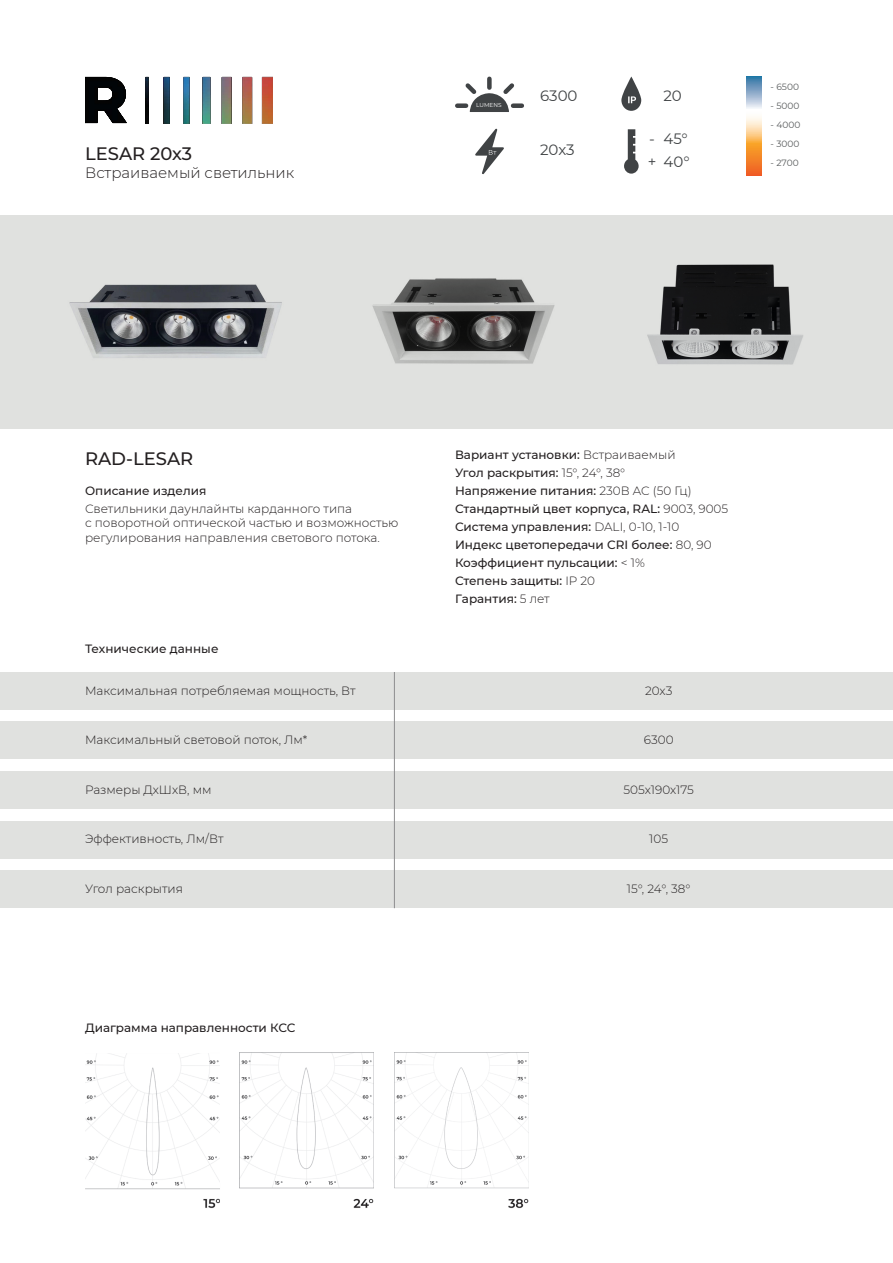
<style>
.page{position:relative;width:893px;height:1263px;background:#fff}
.page>*{position:absolute;margin:0;border:0;box-sizing:border-box;transform-origin:0 0}
.t1{font:500 18px "Montserrat";color:#231f20}
.t2{font:300 15px "Montserrat";color:#231f20}
.t3{font:15px/22.5px "Montserrat";color:#404345}
.t4{font:500 12px/18px "Montserrat";color:#231f20}
.t5{font:300 12px/14.4px "Montserrat";color:#231f20}
.t6{font:9px "Montserrat";color:#585b5c}
.t7{font:5.7px "Montserrat";color:#fff}
.s1{font-weight:300}
</style>
<div class="page">
<img style="left:85px;top:77px;width:188px;height:46px">
<div style="left:0;top:722px;width:893px;height:37px;background:#e0e1df"></div>
<div style="left:0;top:672px;width:893px;height:37px;background:#e0e1df"></div>
<div style="left:0;top:771px;width:893px;height:38px;background:#e0e1df"></div>
<div style="left:0;top:821px;width:893px;height:37px;background:#e0e1df"></div>
<div style="left:0;top:871px;width:893px;height:37px;background:#e0e1df"></div>
<div style="left:0;top:214px;width:893px;height:214px;background:#e0e1df"></div>
<img style="left:85px;top:1053px;width:135px;height:155px">
<img style="left:240px;top:1053px;width:134px;height:155px">
<img style="left:394px;top:1053px;width:134px;height:156px">
<svg style="left:455px;top:76px;width:69px;height:36px"></svg>
<svg style="left:475px;top:129px;width:29px;height:45px"></svg>
<svg style="left:621px;top:77px;width:20px;height:34px"></svg>
<svg style="left:624px;top:129px;width:15px;height:45px"></svg>
<svg style="left:746px;top:77px;width:15px;height:98px"></svg>
<hr style="left:394px;top:672px;width:1px;height:236px;background:#8e8e8f">
<img style="left:63px;top:214px;width:225px;height:215px">
<img style="left:351px;top:214px;width:225px;height:215px">
<img style="left:647px;top:264px;width:156px;height:101px">
<h1 class="t1" style="left:85px;top:141px;width:109px">LESAR 20х3</h1>
<p class="t2" style="left:85px;top:162px;width:211px">Встраиваемый светильник</p>
<p class="t7" style="left:476px;top:102px;width:27px">LUMENS</p>
<p class="t3" style="left:540px;top:84px;width:39px">6300</p>
<p class="t3" style="left:540px;top:138px;width:36px">20х3</p>
<p class="t3" style="left:648px;top:128px;width:10px">- +</p>
<p class="t3" style="left:663px;top:84px;width:20px">20</p>
<p class="t3" style="left:663px;top:128px;width:28px">45°<br>40°</p>
<p class="t6" style="left:771px;top:81px;width:30px">- 6500</p>
<p class="t6" style="left:771px;top:101px;width:30px">- 5000</p>
<p class="t6" style="left:771px;top:120px;width:31px">- 4000</p>
<p class="t6" style="left:771px;top:139px;width:30px">- 3000</p>
<p class="t6" style="left:771px;top:158px;width:30px">- 2700</p>
<h1 class="t1" style="left:85px;top:451px;width:110px">RAD-LESAR</h1>
<p class="t4" style="left:85px;top:481px;width:123px">Описание изделия</p>
<p class="t5" style="left:85px;top:501px;width:315px">Светильники даунлайнты карданного типа<br>с поворотной оптической частью и возможностью регулирования направления светового потока.</p>
<p class="t4" style="left:85px;top:639px;width:135px">Технические данные</p>
<p class="t5" style="left:85px;top:683px;width:272px">Максимальная потребляемая мощность, Вт</p>
<p class="t5" style="left:85px;top:732px;width:224px">Максимальный световой поток, Лм*</p>
<p class="t5" style="left:85px;top:782px;width:128px">Размеры ДхШхВ, мм</p>
<p class="t5" style="left:85px;top:831px;width:140px">Эффективность, Лм/Вт</p>
<p class="t5" style="left:85px;top:881px;width:99px">Угол раскрытия</p>
<p class="t4" style="left:85px;top:1018px;width:212px">Диаграмма направленности КСС</p>
<p class="t4" style="left:455px;top:445px;width:275px">Вариант установки: <span class="s1">Встраиваемый<br></span>Угол раскрытия: <span class="s1">15°, 24°, 38°<br></span>Напряжение питания: <span class="s1">230В AC (50 Гц)<br></span>Стандартный цвет корпуса, RAL: <span class="s1">9003, 9005<br></span>Система управления: <span class="s1">DALI, 0-10, 1-10<br></span>Индекс цветопередачи CRI более: <span class="s1">80, 90<br></span>Коэффициент пульсации: <span class="s1">&lt; 1%<br></span>Степень защиты: <span class="s1">IP 20<br></span>Гарантия: <span class="s1">5 лет</span></p>
<p class="t5" style="left:645px;top:683px;width:29px">20х3</p>
<p class="t5" style="left:644px;top:732px;width:31px">6300</p>
<p class="t5" style="left:623px;top:782px;width:72px">505х190х175</p>
<p class="t5" style="left:649px;top:831px;width:20px">105</p>
<p class="t5" style="left:627px;top:881px;width:65px">15°, 24°, 38°</p>
</div>
